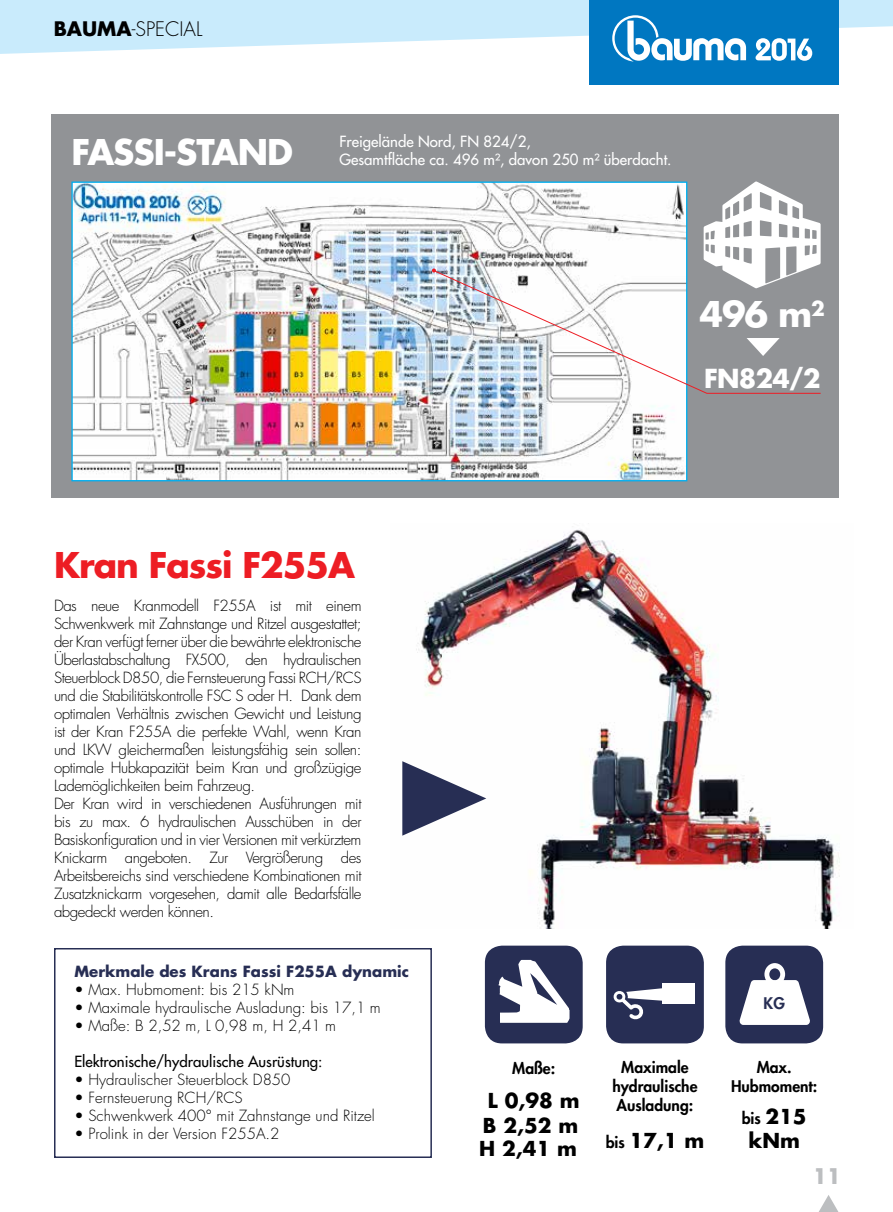
<style>
.page{position:relative;width:893px;height:1212px;background:#fff}
.page>*{position:absolute;margin:0;border:0;box-sizing:border-box;transform-origin:0 0}
.t1{font:700 34.5px "Futura";letter-spacing:-.03em;color:#fff}
.t2{font:700 34.5px "Futura";letter-spacing:-.03em;color:#ed1d24}
.t3{font:700 25.5px "Futura";letter-spacing:-.03em;color:#fff}
.t4{font:700 21px "Futura";color:#bcbec0}
.t5{font:700 20.1px/24px "Futura";color:#000;text-align:center}
.t6{font:300 19.5px "Futura";color:#000}
.t7{font:800 15.6px/18.8px "Futura";color:#000;text-align:center}
.t8{font:800 15.6px "Futura";color:#272e54}
.t9{font:300 15px/18px "Futura";letter-spacing:-.03em;color:#000}
.t10{font:300 15px "Futura";color:#000}
.t11{font:15px/18px "Futura";color:#fff}
.t12{font:15px "Futura";color:#000}
.t13{font:700 15px "Futura";color:#272e54}
.s1{font-weight:700}
.s2{font-weight:800;font-size:15.6px}
.s3{font-weight:700;font-size:20.1px}
</style>
<div class="page">
<div style="left:52px;top:114px;width:787px;height:384px;background:#919396"></div>
<img style="left:416px;top:529px;width:424px;height:399px">
<svg style="left:0;top:0;width:893px;height:54px;fill:#c9ebfc"></svg>
<svg style="left:819px;top:1195px;width:19px;height:17px"></svg>
<img style="left:73px;top:183px;width:612px;height:296px">
<svg style="left:402px;top:761px;width:84px;height:75px"></svg>
<div style="left:54px;top:948px;width:378px;height:210px;border:2px solid #272e54"></div>
<div style="left:590px;top:0;width:249px;height:84px;background:#0077c1"></div>
<svg style="left:612px;top:15px;width:134px;height:47px"></svg>
<svg style="left:755px;top:38px;width:57px;height:23px"></svg>
<div style="left:724px;top:944px;width:101px;height:101px;background:#272e54;border-radius:19px"></div>
<div style="left:722px;top:942px;width:104px;height:104px;border:3px solid #fff;border-radius:19px"></div>
<svg style="left:739px;top:963px;width:71px;height:62px"></svg>
<div style="left:604px;top:944px;width:101px;height:101px;background:#272e54;border-radius:19px"></div>
<div style="left:603px;top:942px;width:104px;height:104px;border:3px solid #fff;border-radius:19px"></div>
<svg style="left:613px;top:988px;width:50px;height:32px"></svg>
<div style="left:663px;top:983px;width:32px;height:21px;background:#fff"></div>
<div style="left:483px;top:944px;width:101px;height:101px;background:#272e54;border-radius:19px"></div>
<div style="left:482px;top:942px;width:104px;height:104px;border:3px solid #fff;border-radius:19px"></div>
<svg style="left:498px;top:960px;width:71px;height:63px"></svg>
<svg style="left:704px;top:181px;width:117px;height:88px"></svg>
<svg style="left:433px;top:269px;width:388px;height:125px"></svg>
<svg style="left:432px;top:268px;width:4px;height:4px"></svg>
<h3 class="t6" style="left:54px;top:17px;width:150px"><span class="s1">BAUMA</span>-SPECIAL</h3>
<h1 class="t1" style="left:72px;top:129px;width:223px">FASSI-STAND</h1>
<p class="t11" style="left:339px;top:132px;width:334px">Freigelände Nord, FN 824/2,<br>Gesamtfläche ca. 496 m², davon 250 m² überdacht.</p>
<h1 class="t1" style="left:699px;top:291px;width:127px">496 m<sup>2</sup></h1>
<h2 class="t3" style="left:704px;top:362px;width:118px">FN824/2</h2>
<h1 class="t2" style="left:54px;top:542px;width:303px">Kran Fassi F255A</h1>
<p class="t9" style="left:54px;top:597px;width:309px">Das neue Kranmodell F255A ist mit einem Schwenkwerk mit Zahnstange und Ritzel ausgestattet; der Kran verfügt ferner über die bewährte elektronische Überlastabschaltung FX500, den hydraulischen Steuerblock D850, die Fernsteuerung Fassi RCH/RCS und die Stabilitätskontrolle FSC S oder H. Dank dem optimalen Verhältnis zwischen Gewicht und Leistung ist der Kran F255A die perfekte Wahl, wenn Kran und LKW gleichermaßen leistungsfähig sein sollen: optimale Hubkapazität beim Kran und großzügige Lademöglichkeiten beim Fahrzeug.<br>Der Kran wird in verschiedenen Ausführungen mit bis zu max. 6 hydraulischen Ausschüben in der Basiskonfiguration und in vier Versionen mit verkürztem Knickarm angeboten. Zur Vergrößerung des Arbeitsbereichs sind verschiedene Kombinationen mit Zusatzknickarm vorgesehen, damit alle Bedarfsfälle abgedeckt werden können.</p>
<p class="t13" style="left:74px;top:961px;width:336px">Merkmale des Krans Fassi F255A dynamic</p>
<p class="t10" style="left:74px;top:980px;width:222px">• Max. Hubmoment: bis 215 kNm</p>
<p class="t10" style="left:74px;top:998px;width:308px">• Maximale hydraulische Ausladung: bis 17,1 m</p>
<p class="t10" style="left:74px;top:1016px;width:263px">• Maße: B 2,52 m, L 0,98 m, H 2,41 m</p>
<p class="t12" style="left:74px;top:1051px;width:250px">Elektronische/hydraulische Ausrüstung:</p>
<p class="t10" style="left:74px;top:1070px;width:218px">• Hydraulischer Steuerblock D850</p>
<p class="t10" style="left:74px;top:1088px;width:170px">• Fernsteuerung RCH/RCS</p>
<p class="t10" style="left:74px;top:1106px;width:302px">• Schwenkwerk 400° mit Zahnstange und Ritzel</p>
<p class="t10" style="left:74px;top:1124px;width:207px">• Prolink in der Version F255A.2</p>
<p class="t7" style="left:512px;top:1058px;width:44px">Maße:</p>
<h3 class="t5" style="left:479px;top:1088px;width:102px">L 0,98 m<br>B 2,52 m<br>H 2,41 m</h3>
<p class="t7" style="left:612px;top:1058px;width:87px">Maximale hydraulische<br>Ausladung:</p>
<h3 class="t5" style="left:606px;top:1128px;width:100px"><span class="s2">bis</span> 17,1 m</h3>
<p class="t8" style="left:764px;top:992px;width:23px">KG</p>
<p class="t7" style="left:731px;top:1058px;width:88px">Max.<br>Hubmoment:</p>
<p class="t7" style="left:742px;top:1108px;width:66px">bis <span class="s3">215</span></p>
<h3 class="t5" style="left:749px;top:1128px;width:53px">kNm</h3>
<h3 class="t4" style="left:813px;top:1162px;width:30px">11</h3>
</div>
